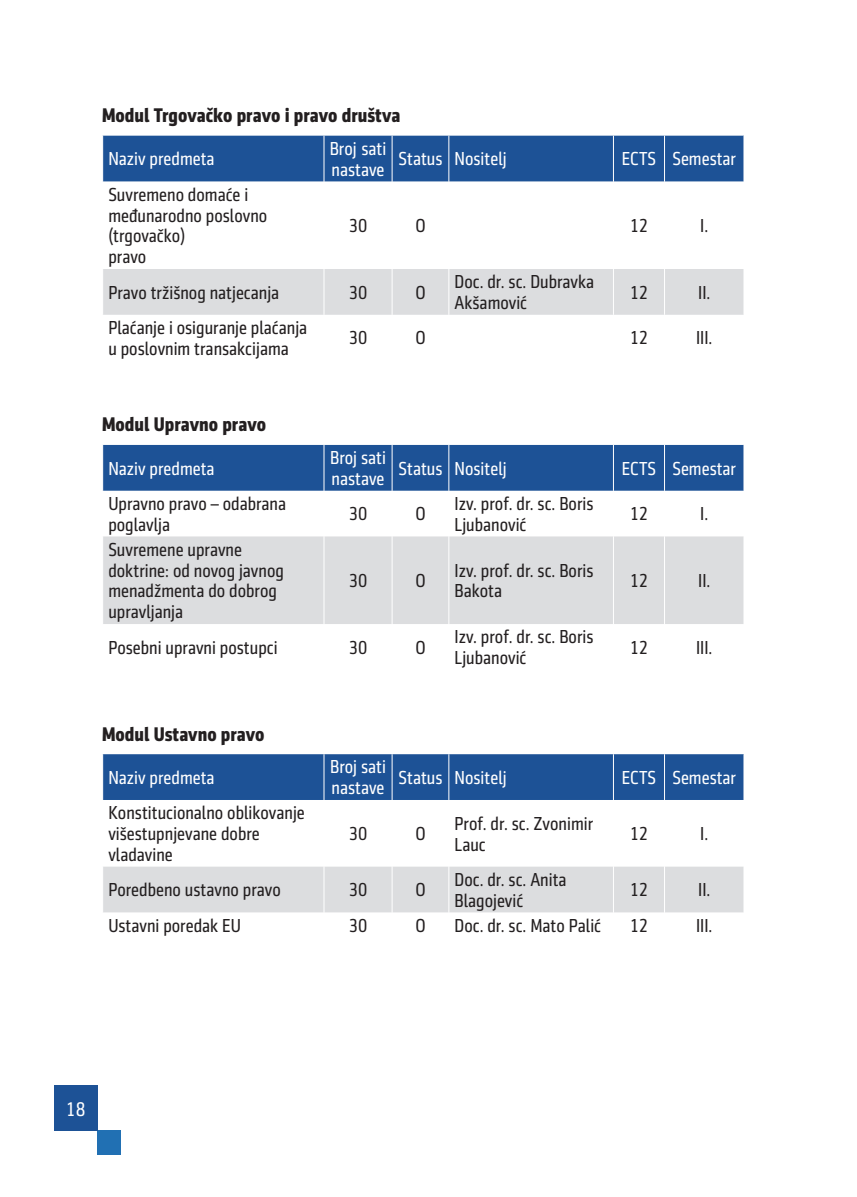
<style>
.page{position:relative;width:857px;height:1197px;background:#fff}
.page>*{position:absolute;margin:0;border:0;box-sizing:border-box;transform-origin:0 0}
.t1{font:700 20px "Sentico Sans DT Cond";color:#231f20}
.t2{font:20px "Sentico Sans DT Cond";color:#fff}
.t3{font:19px/21px "Sentico Sans DT Cond";color:#231f20}
.t4{font:19px/21px "Sentico Sans DT Cond";color:#fff}
</style>
<div class="page">
<div style="left:97px;top:1129px;width:23px;height:25px;background:#2170b3"></div>
<div style="left:54px;top:1084px;width:43px;height:45px;background:#1d5296"></div>
<div style="left:103px;top:136px;width:640px;height:45px;background:#1d5296"></div>
<div style="left:103px;top:269px;width:640px;height:46px;background:#dcdddf"></div>
<hr style="left:323px;top:136px;width:1px;height:45px;background:#fff">
<hr style="left:391px;top:136px;width:1px;height:45px;background:#fff">
<hr style="left:448px;top:136px;width:1px;height:45px;background:#fff">
<hr style="left:612px;top:136px;width:1px;height:45px;background:#fff">
<hr style="left:663px;top:136px;width:1px;height:45px;background:#fff">
<hr style="left:323px;top:269px;width:1px;height:46px;background:#fff">
<hr style="left:391px;top:269px;width:1px;height:46px;background:#fff">
<hr style="left:448px;top:269px;width:1px;height:46px;background:#fff">
<hr style="left:612px;top:269px;width:1px;height:46px;background:#fff">
<hr style="left:663px;top:269px;width:1px;height:46px;background:#fff">
<div style="left:103px;top:445px;width:640px;height:45px;background:#1d5296"></div>
<div style="left:103px;top:536px;width:640px;height:88px;background:#dcdddf"></div>
<hr style="left:323px;top:445px;width:1px;height:45px;background:#fff">
<hr style="left:391px;top:445px;width:1px;height:45px;background:#fff">
<hr style="left:448px;top:445px;width:1px;height:45px;background:#fff">
<hr style="left:612px;top:445px;width:1px;height:45px;background:#fff">
<hr style="left:663px;top:445px;width:1px;height:45px;background:#fff">
<hr style="left:323px;top:536px;width:1px;height:88px;background:#fff">
<hr style="left:391px;top:536px;width:1px;height:88px;background:#fff">
<hr style="left:448px;top:536px;width:1px;height:88px;background:#fff">
<hr style="left:612px;top:536px;width:1px;height:88px;background:#fff">
<hr style="left:663px;top:536px;width:1px;height:88px;background:#fff">
<div style="left:103px;top:754px;width:640px;height:45px;background:#1d5296"></div>
<hr style="left:323px;top:754px;width:1px;height:45px;background:#fff">
<hr style="left:391px;top:754px;width:1px;height:45px;background:#fff">
<hr style="left:448px;top:754px;width:1px;height:45px;background:#fff">
<hr style="left:612px;top:754px;width:1px;height:45px;background:#fff">
<hr style="left:663px;top:754px;width:1px;height:45px;background:#fff">
<div style="left:103px;top:866px;width:641px;height:47px;background:#dcdddf"></div>
<p class="t1" style="left:102px;top:104px;width:300px">Modul Trgovačko pravo i pravo društva</p>
<p class="t4" style="left:108px;top:148px;width:108px">Naziv predmeta</p>
<p class="t4" style="left:329px;top:138px;width:58px">Broj sati nastave</p>
<p class="t4" style="left:398px;top:148px;width:110px">Status Nositelj</p>
<p class="t4" style="left:621px;top:148px;width:116px">ECTS Semestar</p>
<p class="t3" style="left:108px;top:184px;width:160px">Suvremeno domaće i međunarodno poslovno (trgovačko)<br>pravo</p>
<p class="t3" style="left:348px;top:215px;width:20px">30</p>
<p class="t3" style="left:415px;top:215px;width:12px">O</p>
<p class="t3" style="left:629px;top:215px;width:20px">12</p>
<p class="t3" style="left:699px;top:215px;width:10px">I.</p>
<p class="t3" style="left:108px;top:282px;width:172px">Pravo tržišnog natjecanja</p>
<p class="t3" style="left:348px;top:282px;width:20px">30</p>
<p class="t3" style="left:415px;top:282px;width:12px">O</p>
<p class="t3" style="left:454px;top:271px;width:141px">Doc. dr. sc. Dubravka<br>Akšamović</p>
<p class="t3" style="left:629px;top:282px;width:20px">12</p>
<p class="t3" style="left:697px;top:282px;width:14px">II.</p>
<p class="t3" style="left:108px;top:317px;width:200px">Plaćanje i osiguranje plaćanja u poslovnim transakcijama</p>
<p class="t3" style="left:348px;top:327px;width:20px">30</p>
<p class="t3" style="left:415px;top:327px;width:12px">O</p>
<p class="t3" style="left:629px;top:327px;width:20px">12</p>
<p class="t3" style="left:695px;top:327px;width:18px">III.</p>
<p class="t1" style="left:102px;top:413px;width:165px">Modul Upravno pravo</p>
<p class="t4" style="left:108px;top:457px;width:108px">Naziv predmeta</p>
<p class="t4" style="left:330px;top:447px;width:57px">Broj sati nastave</p>
<p class="t4" style="left:398px;top:457px;width:110px">Status Nositelj</p>
<p class="t4" style="left:621px;top:457px;width:116px">ECTS Semestar</p>
<p class="t3" style="left:108px;top:493px;width:179px">Upravno pravo – odabrana poglavlja</p>
<p class="t3" style="left:348px;top:503px;width:20px">30</p>
<p class="t3" style="left:415px;top:503px;width:12px">O</p>
<p class="t3" style="left:454px;top:493px;width:140px">Izv. prof. dr. sc. Boris<br>Ljubanović</p>
<p class="t3" style="left:629px;top:503px;width:20px">12</p>
<p class="t3" style="left:699px;top:503px;width:10px">I.</p>
<p class="t3" style="left:108px;top:538px;width:177px">Suvremene upravne doktrine: od novog javnog menadžmenta do dobrog upravljanja</p>
<p class="t3" style="left:348px;top:570px;width:20px">30</p>
<p class="t3" style="left:415px;top:570px;width:12px">O</p>
<p class="t3" style="left:454px;top:559px;width:140px">Izv. prof. dr. sc. Boris<br>Bakota</p>
<p class="t3" style="left:629px;top:570px;width:20px">12</p>
<p class="t3" style="left:697px;top:570px;width:14px">II.</p>
<p class="t3" style="left:108px;top:636px;width:171px">Posebni upravni postupci</p>
<p class="t3" style="left:348px;top:636px;width:20px">30</p>
<p class="t3" style="left:415px;top:636px;width:12px">O</p>
<p class="t3" style="left:454px;top:626px;width:140px">Izv. prof. dr. sc. Boris<br>Ljubanović</p>
<p class="t3" style="left:629px;top:636px;width:20px">12</p>
<p class="t3" style="left:695px;top:636px;width:18px">III.</p>
<p class="t1" style="left:102px;top:722px;width:164px">Modul Ustavno pravo</p>
<p class="t4" style="left:108px;top:766px;width:108px">Naziv predmeta</p>
<p class="t4" style="left:330px;top:756px;width:57px">Broj sati nastave</p>
<p class="t4" style="left:398px;top:766px;width:110px">Status Nositelj</p>
<p class="t4" style="left:621px;top:766px;width:116px">ECTS Semestar</p>
<p class="t3" style="left:108px;top:802px;width:198px">Konstitucionalno oblikovanje višestupnjevane dobre vladavine</p>
<p class="t3" style="left:348px;top:823px;width:20px">30</p>
<p class="t3" style="left:415px;top:823px;width:12px">O</p>
<p class="t3" style="left:454px;top:812px;width:140px">Prof. dr. sc. Zvonimir<br>Lauc</p>
<p class="t3" style="left:629px;top:823px;width:20px">12</p>
<p class="t3" style="left:699px;top:823px;width:10px">I.</p>
<p class="t3" style="left:108px;top:879px;width:174px">Poredbeno ustavno pravo</p>
<p class="t3" style="left:348px;top:879px;width:20px">30</p>
<p class="t3" style="left:415px;top:879px;width:12px">O</p>
<p class="t3" style="left:454px;top:868px;width:113px">Doc. dr. sc. Anita<br>Blagojević</p>
<p class="t3" style="left:629px;top:879px;width:20px">12</p>
<p class="t3" style="left:697px;top:879px;width:14px">II.</p>
<p class="t3" style="left:108px;top:914px;width:134px">Ustavni poredak EU</p>
<p class="t3" style="left:348px;top:914px;width:20px">30</p>
<p class="t3" style="left:415px;top:914px;width:12px">O</p>
<p class="t3" style="left:454px;top:914px;width:148px">Doc. dr. sc. Mato Palić</p>
<p class="t3" style="left:629px;top:914px;width:20px">12</p>
<p class="t3" style="left:695px;top:914px;width:18px">III.</p>
<p class="t2" style="left:66px;top:1097px;width:21px">18</p>
</div>
